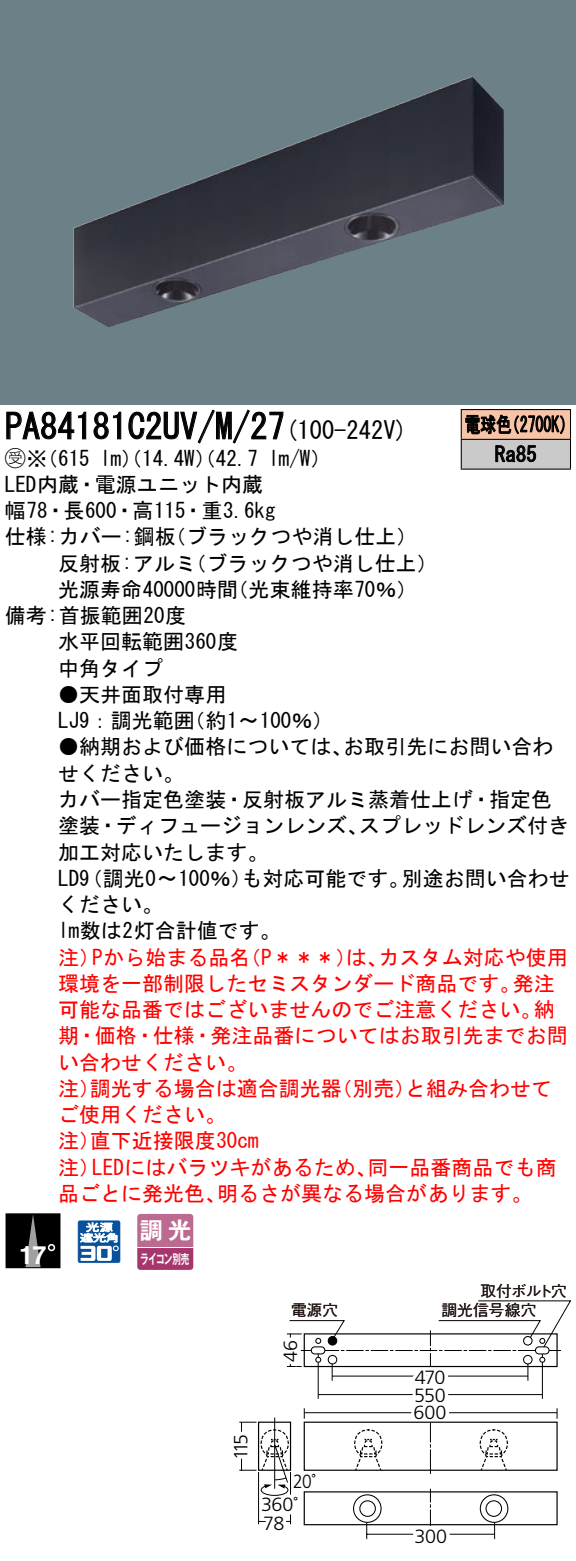
<style>
.page{position:relative;width:576px;height:1561px;background:#fff}
.page>*{position:absolute;margin:0;border:0;box-sizing:border-box;transform-origin:0 0}
.t1{font:35px "MS Gothic";color:#000}
.t2{font:700 25.2px "Helvetica LT Std";color:#fff}
.t3{font:24.5px "MS Gothic";color:#000}
.t4{font:23.1px "Gothic MB101 Pro De Bold 90 pv RKSJ H";color:#fff}
.t5{font:21px/26.2px "MS Gothic";color:#000}
.t6{font:21px "MS Gothic";color:#f00}
.t7{font:21px/29.8px "MS Gothic";color:#000;scale:.75 1}
.t8{font:300 19.25px "Frutiger LT Std";letter-spacing:-.025em;color:#000}
.t9{font:300 19.25px/23.8px "Frutiger LT Std";letter-spacing:-.025em;color:#000;scale:.91 1}
.t10{font:15.75px "Gothic BBB Pro Medium 90 pv RKSJ H";letter-spacing:-.015em;color:#221714}
.t11{font:13.3px "Gothic MB101 Pro De Bold 90 pv RKSJ H";letter-spacing:-.05em;color:#fff;scale:.65 1}
.s1{font-family:"Ford Classification 1"}
</style>
<div class="page">
<div style="left:0;top:0;width:575px;height:404px;background:#6c8087"></div>
<img style="left:73px;top:76px;width:430px;height:251px">
<svg style="left:6px;top:411px;width:81px;height:29px"></svg>
<svg style="left:93px;top:411px;width:29px;height:29px"></svg>
<svg style="left:128px;top:409px;width:156px;height:35px"></svg>
<div style="left:6px;top:1213px;width:54px;height:54px;background:#000"></div>
<svg style="left:25px;top:1215px;width:16px;height:51px"></svg>
<svg style="left:48px;top:1243px;width:7px;height:8px"></svg>
<div style="left:6px;top:1213px;width:54px;height:55px;border:1px solid #000"></div>
<svg style="left:78px;top:1220px;width:42px;height:42px"></svg>
<svg style="left:137px;top:1213px;width:56px;height:56px;background:#b55984"></svg>
<hr style="left:137px;top:1246px;width:56px;height:2px;background:#fff">
<div style="left:461px;top:409px;width:109px;height:30px;background:#f7c4a7"></div>
<div style="left:461px;top:439px;width:109px;height:30px;background:#cacaca"></div>
<hr style="left:460px;top:409px;width:110px;height:1px;background:#000">
<hr style="left:569px;top:410px;width:2px;height:29px;background:#000">
<hr style="left:460px;top:439px;width:110px;height:1px;background:#000">
<hr style="left:569px;top:440px;width:2px;height:28px;background:#000">
<hr style="left:460px;top:468px;width:110px;height:2px;background:#000">
<svg style="left:460px;top:410px;width:104px;height:58px"></svg>
<svg style="left:239px;top:1300px;width:331px;height:240px"></svg>
<hr style="left:258px;top:1471px;width:1px;height:53px;background:#000">
<h1 class="t1" style="left:5px;top:409px;width:281px">PA84181 2C UV M/ /27</h1>
<p class="t5" style="left:268px;top:445px;width:64px">l m (W/</p>
<p class="t3" style="left:285px;top:418px;width:124px">(100-242 (V</p>
<p class="t5" style="left:5px;top:445px;width:86px"><span class="s1">B</span>※（615</p>
<p class="t5" style="left:5px;top:471px;width:259px">LED内蔵・電源ユニット内蔵</p>
<p class="t5" style="left:5px;top:497px;width:272px">幅78・長600・高115・重3.6kg</p>
<p class="t5" style="left:165px;top:523px;width:253px">（ブラックつや消し仕上(</p>
<p class="t5" style="left:100px;top:445px;width:159px">lm）（14.4 ）（W 42.7</p>
<p class="t5" style="left:5px;top:523px;width:172px">仕様:カバー:鋼板</p>
<p class="t5" style="left:58px;top:550px;width:139px">反射板:アルミ</p>
<p class="t5" style="left:185px;top:550px;width:254px">（ブラックつや消し仕上(</p>
<p class="t5" style="left:5px;top:576px;width:234px;text-indent:53px">光源寿命40000時間備考:首振範囲20度</p>
<p class="t5" style="left:58px;top:628px;width:181px">水平回転範囲360度中角タイプ</p>
<p class="t5" style="left:184px;top:681px;width:150px;text-indent:-126px">●天井面取付専用<br>（約〜1 100％(</p>
<p class="t5" style="left:227px;top:576px;width:191px">（光束維持率70％(</p>
<p class="t5" style="left:58px;top:707px;width:138px">LJ9：調光範囲</p>
<p class="t7" style="left:494px;top:409px;width:57px;text-indent:-30px">電球色<br>Ra85</p>
<p class="t7" style="left:504px;top:409px;width:96px">（2700 (K</p>
<p class="t5" style="left:58px;top:733px;width:295px">●納期および価格については、</p>
<p class="t5" style="left:58px;top:760px;width:127px">せください。</p>
<p class="t5" style="left:58px;top:786px;width:495px">カバー指定色塗装・反射板アルミ蒸着仕上げ・指定色</p>
<p class="t5" style="left:359px;top:812px;width:212px">スプレッドレンズ付き</p>
<p class="t5" style="left:343px;top:733px;width:211px">お取引先にお問い合わ</p>
<p class="t5" style="left:58px;top:812px;width:311px">塗装・ディフュージョンレンズ、加工対応いたします。</p>
<p class="t5" style="left:401px;top:865px;width:169px">別途お問い合わせ</p>
<p class="t5" style="left:241px;top:865px;width:169px">も対応可能です。</p>
<p class="t5" style="left:58px;top:865px;width:224px">LD（9 調光〜0 100％）<br>ください。<br>lm数は2灯合計値です。</p>
<p class="t6" style="left:378px;top:946px;width:190px">カスタム対応や使用</p>
<p class="t6" style="left:58px;top:946px;width:43px">注）</p>
<p class="t6" style="left:92px;top:946px;width:160px">Pから始まる品名</p>
<p class="t6" style="left:240px;top:946px;width:118px">（P＊＊＊）</p>
<p class="t6" style="left:346px;top:946px;width:43px">は、</p>
<p class="t6" style="left:58px;top:972px;width:463px">環境を一部制限したセミスタンダード商品です。</p>
<p class="t6" style="left:512px;top:972px;width:43px">発注</p>
<p class="t6" style="left:58px;top:999px;width:484px">可能な品番ではございませんのでご注意ください。</p>
<p class="t6" style="left:58px;top:1025px;width:511px">期・価格・仕様・発注品番についてはお取引先までお問</p>
<p class="t6" style="left:58px;top:1051px;width:190px">い合わせください。</p>
<p class="t6" style="left:405px;top:1077px;width:148px">と組み合わせて</p>
<p class="t6" style="left:533px;top:999px;width:22px">納</p>
<p class="t6" style="left:90px;top:1077px;width:253px">調光する場合は適合調光器</p>
<p class="t6" style="left:331px;top:1077px;width:85px">（別売）</p>
<p class="t6" style="left:58px;top:1077px;width:43px">注）</p>
<p class="t6" style="left:58px;top:1104px;width:169px">ご使用ください。</p>
<p class="t6" style="left:90px;top:1130px;width:170px">直下近接限度30cm</p>
<p class="t6" style="left:58px;top:1130px;width:43px">注）</p>
<p class="t6" style="left:92px;top:1156px;width:286px">LEDにはバラツキがあるため、</p>
<p class="t6" style="left:367px;top:1156px;width:190px">同一品番商品でも商</p>
<p class="t6" style="left:58px;top:1156px;width:43px">注）</p>
<p class="t6" style="left:58px;top:1182px;width:169px">品ごとに発光色、</p>
<p class="t6" style="left:217px;top:1182px;width:317px">明るさが異なる場合があります。</p>
<p class="t2" style="left:19px;top:1240px;width:29px">17</p>
<p class="t4" style="left:140px;top:1211px;width:53px">調光</p>
<p class="t11" style="left:140px;top:1247px;width:77px">ライコン別売</p>
<p class="t10" style="left:291px;top:1297px;width:49px">電源穴</p>
<p class="t8" style="left:279px;top:1361px;width:24px;rotate:-90deg">46</p>
<p class="t8" style="left:230px;top:1460px;width:28px;rotate:-90deg">115</p>
<p class="t9" style="left:261px;top:1469px;width:61px;text-indent:32px">20˚<br>360˚</p>
<p class="t8" style="left:263px;top:1511px;width:23px">78</p>
<p class="t10" style="left:480px;top:1278px;width:88px">取付ボルト穴</p>
<p class="t10" style="left:441px;top:1297px;width:97px">調光信号線穴</p>
<p class="t8" style="left:414px;top:1366px;width:32px">470</p>
<p class="t8" style="left:414px;top:1383px;width:33px">550</p>
<p class="t8" style="left:413px;top:1401px;width:34px">600</p>
<p class="t8" style="left:414px;top:1525px;width:34px">300</p>
</div>
